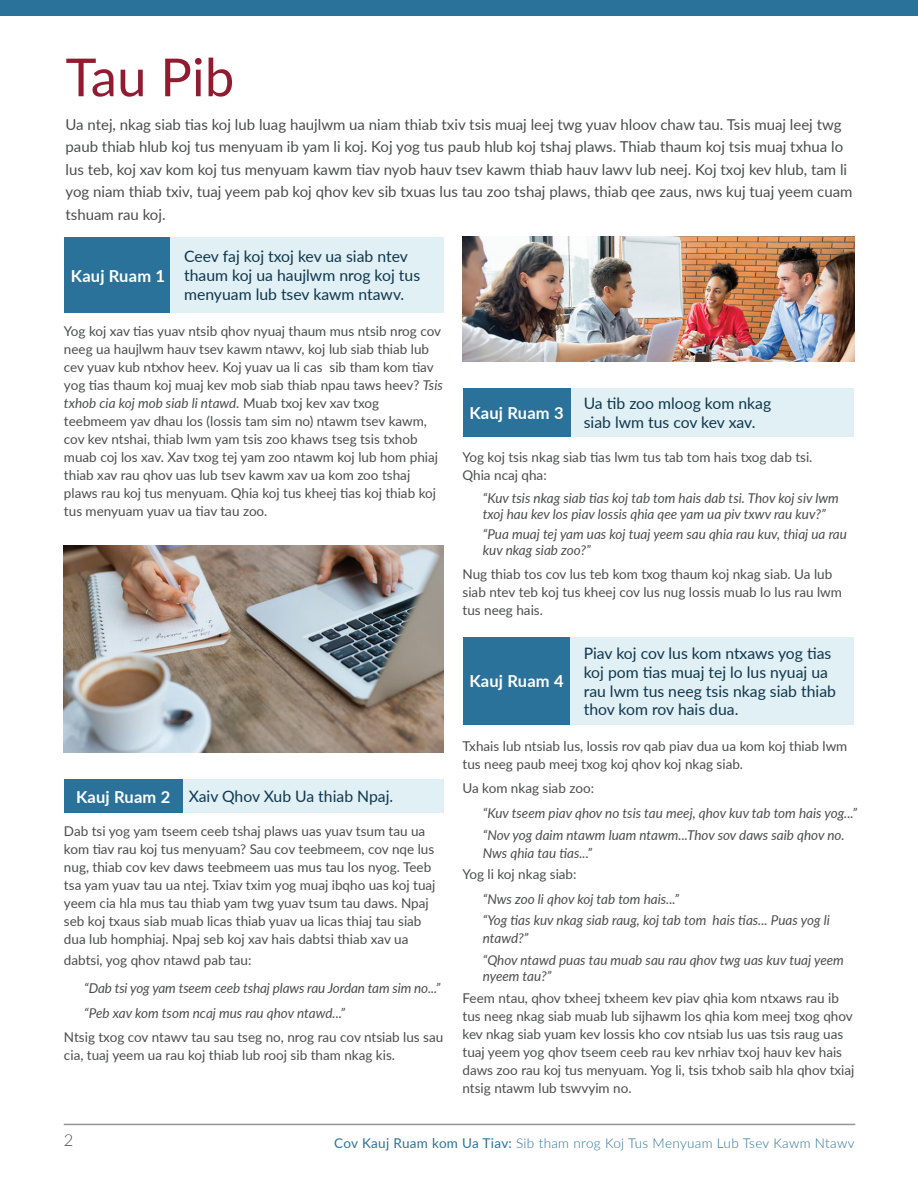
<style>
.page{position:relative;width:918px;height:1188px;background:#fff}
.page>*{position:absolute;margin:0;border:0;box-sizing:border-box;transform-origin:0 0}
.t1{font:52.5px "Lato";letter-spacing:.005em;color:#931b30}
.t2{font:700 16.5px "Lato";letter-spacing:.01em;color:#fff}
.t3{font:300 16.5px "Lato";color:#4b4c4d}
.t4{font:15.75px/18.9px "Lato";color:#0e364d}
.t5{font:15px/22.5px "Lato";color:#4b4c4d}
.t6{font:13.5px/18px "Lato";color:#4b4c4d}
.t7{font:italic 13.5px/16.2px "Lato";color:#4b4c4d}
.t8{font:300 13.5px "Lato";letter-spacing:.025em;color:#2b729a}
.s1{font-style:italic}
.s2{font-weight:700;font-size:16.5px;color:#fff}
.s3{font-style:normal}
.s4{font-weight:400}
</style>
<div class="page">
<div style="left:0;top:0;width:918px;height:16px;background:#2b729a"></div>
<img style="left:64px;top:546px;width:380px;height:206px">
<div style="left:182px;top:779px;width:262px;height:34px;background:#e1f0f4"></div>
<div style="left:64px;top:237px;width:108px;height:76px;background:#2b729a"></div>
<div style="left:171px;top:237px;width:273px;height:76px;background:#e1f0f4"></div>
<div style="left:570px;top:388px;width:284px;height:49px;background:#e1f0f4"></div>
<div style="left:463px;top:637px;width:108px;height:88px;background:#2b729a"></div>
<div style="left:570px;top:637px;width:284px;height:88px;background:#e1f0f4"></div>
<img style="left:463px;top:237px;width:391px;height:124px">
<div style="left:64px;top:779px;width:119px;height:34px;background:#2b729a"></div>
<div style="left:463px;top:388px;width:108px;height:49px;background:#2b729a"></div>
<hr style="left:64px;top:1124px;width:791px;height:1px;background:#939598">
<h2 class="t1" style="left:66px;top:40px;width:170px">Tau Pib</h2>
<p class="t5" style="left:66px;top:112px;width:789px">Ua ntej, nkag siab tias koj lub luag haujlwm ua niam thiab txiv tsis muaj leej twg yuav hloov chaw tau. Tsis muaj leej twg paub thiab hlub koj tus menyuam ib yam li koj. Koj yog tus paub hlub koj tshaj plaws. Thiab thaum koj tsis muaj txhua lo lus teb, koj xav kom koj tus menyuam kawm tiav nyob hauv tsev kawm thiab hauv lawv lub neej. Koj txoj kev hlub, tam li yog niam thiab txiv, tuaj yeem pab koj qhov kev sib txuas lus tau zoo tshaj plaws, thiab qee zaus, nws kuj tuaj yeem cuam tshuam rau koj.</p>
<p class="t4" style="left:184px;top:246px;width:238px">Ceev faj koj txoj kev ua siab ntev thaum koj ua haujlwm nrog koj tus menyuam lub tsev kawm ntawv.</p>
<p class="t6" style="left:64px;top:322px;width:380px">Yog koj xav tias yuav ntsib qhov nyuaj thaum mus ntsib nrog cov neeg ua haujlwm hauv tsev kawm ntawv, koj lub siab thiab lub cev yuav kub ntxhov heev. Koj yuav ua li cas sib tham kom tiav yog tias thaum koj muaj kev mob siab thiab npau taws heev? <span class="s1">Tsis txhob cia koj mob siab li ntawd.</span> Muab txoj kev xav txog teebmeem yav dhau los (lossis tam sim no) ntawm tsev kawm, cov kev ntshai, thiab lwm yam tsis zoo khaws tseg tsis txhob muab coj los xav. Xav txog tej yam zoo ntawm koj lub hom phiaj thiab xav rau qhov uas lub tsev kawm xav ua kom zoo tshaj plaws rau koj tus menyuam. Qhia koj tus kheej tias koj thiab koj tus menyuam yuav ua tiav tau zoo.</p>
<p class="t2" style="left:71px;top:263px;width:96px">Kauj Ruam 1</p>
<p class="t4" style="left:76px;top:786px;width:319px"><span class="s2">Kauj Ruam 2</span> Xaiv Qhov Xub Ua thiab Npaj.</p>
<p class="t6" style="left:64px;top:822px;width:373px">Dab tsi yog yam tseem ceeb tshaj plaws uas yuav tsum tau ua kom tiav rau koj tus menyuam? Sau cov teebmeem, cov nqe lus nug, thiab cov kev daws teebmeem uas mus tau los nyog. Teeb tsa yam yuav tau ua ntej. Txiav txim yog muaj ibqho uas koj tuaj yeem cia hla mus tau thiab yam twg yuav tsum tau daws. Npaj seb koj txaus siab muab licas thiab yuav ua licas thiaj tau siab dua lub homphiaj. Npaj seb koj xav hais dabtsi thiab xav ua</p>
<p class="t6" style="left:64px;top:951px;width:189px">dabtsi, yog qhov ntawd pab tau:</p>
<p class="t7" style="left:84px;top:975px;width:358px;line-height:24.5px">“Dab tsi yog yam tseem ceeb tshaj plaws rau Jordan tam sim no...” “Peb xav kom tsom ncaj mus rau qhov ntawd...”</p>
<p class="t6" style="left:64px;top:1028px;width:381px">Ntsig txog cov ntawv tau sau tseg no, nrog rau cov ntsiab lus sau cia, tuaj yeem ua rau koj thiab lub rooj sib tham nkag kis.</p>
<p class="t2" style="left:469px;top:401px;width:96px">Kauj Ruam 3</p>
<p class="t4" style="left:584px;top:393px;width:189px">Ua tib zoo mloog kom nkag siab lwm tus cov kev xav.</p>
<p class="t6" style="left:463px;top:447px;width:351px">Yog koj tsis nkag siab tias lwm tus tab tom hais txog dab tsi.<br>Qhia ncaj qha:</p>
<p class="t7" style="left:483px;top:489px;width:358px">“Kuv tsis nkag siab tias koj tab tom hais dab tsi. Thov koj siv lwm txoj hau kev los piav lossis qhia qee yam ua piv txwv rau kuv?”</p>
<p class="t7" style="left:483px;top:525px;width:366px">“Pua muaj tej yam uas koj tuaj yeem sau qhia rau kuv, thiaj ua rau kuv nkag siab zoo?”</p>
<p class="t6" style="left:463px;top:565px;width:381px">Nug thiab tos cov lus teb kom txog thaum koj nkag siab. Ua lub siab ntev teb koj tus kheej cov lus nug lossis muab lo lus rau lwm tus neeg hais.</p>
<p class="t4" style="left:584px;top:643px;width:254px">Piav koj cov lus kom ntxaws yog tias koj pom tias muaj tej lo lus nyuaj ua rau lwm tus neeg tsis nkag siab thiab thov kom rov hais dua.</p>
<p class="t6" style="left:463px;top:737px;width:386px">Txhais lub ntsiab lus, lossis rov qab piav dua ua kom koj thiab lwm tus neeg paub meej txog koj qhov koj nkag siab.</p>
<p class="t7" style="left:483px;top:776px;width:376px;line-height:24.8px;text-indent:-20px"><span class="s3">Ua kom nkag siab zoo:<br></span>“Kuv tseem piav qhov no tsis tau meej, qhov kuv tab tom hais yog...”</p>
<p class="t7" style="left:483px;top:825px;width:363px;line-height:18px">“Nov yog daim ntawm luam ntawm...Thov sov daws saib qhov no.<br>Nws qhia tau tias...”</p>
<p class="t7" style="left:483px;top:861px;width:198px;line-height:24.8px;text-indent:-20px"><span class="s3">Yog li koj nkag siab:<br></span>“Nws zoo li qhov koj tab tom hais...”</p>
<p class="t7" style="left:483px;top:911px;width:349px;line-height:18px">“Yog tias kuv nkag siab raug, koj tab tom hais tias... Puas yog li ntawd?”</p>
<p class="t7" style="left:483px;top:951px;width:363px">“Qhov ntawd puas tau muab sau rau qhov twg uas kuv tuaj yeem nyeem tau?”</p>
<p class="t6" style="left:463px;top:988px;width:393px">Feem ntau, qhov txheej txheem kev piav qhia kom ntxaws rau ib tus neeg nkag siab muab lub sijhawm los qhia kom meej txog qhov kev nkag siab yuam kev lossis kho cov ntsiab lus uas tsis raug uas tuaj yeem yog qhov tseem ceeb rau kev nrhiav txoj hauv kev hais daws zoo rau koj tus menyuam. Yog li, tsis txhob saib hla qhov txiaj ntsig ntawm lub tswvyim no.</p>
<p class="t2" style="left:469px;top:669px;width:96px">Kauj Ruam 4</p>
<p class="t3" style="left:64px;top:1129px;width:11px">2</p>
<p class="t8" style="left:334px;top:1133px;width:522px"><span class="s4">Cov Kauj Ruam kom Ua Tiav:</span> Sib tham nrog Koj Tus Menyuam Lub Tsev Kawm Ntawv</p>
</div>
